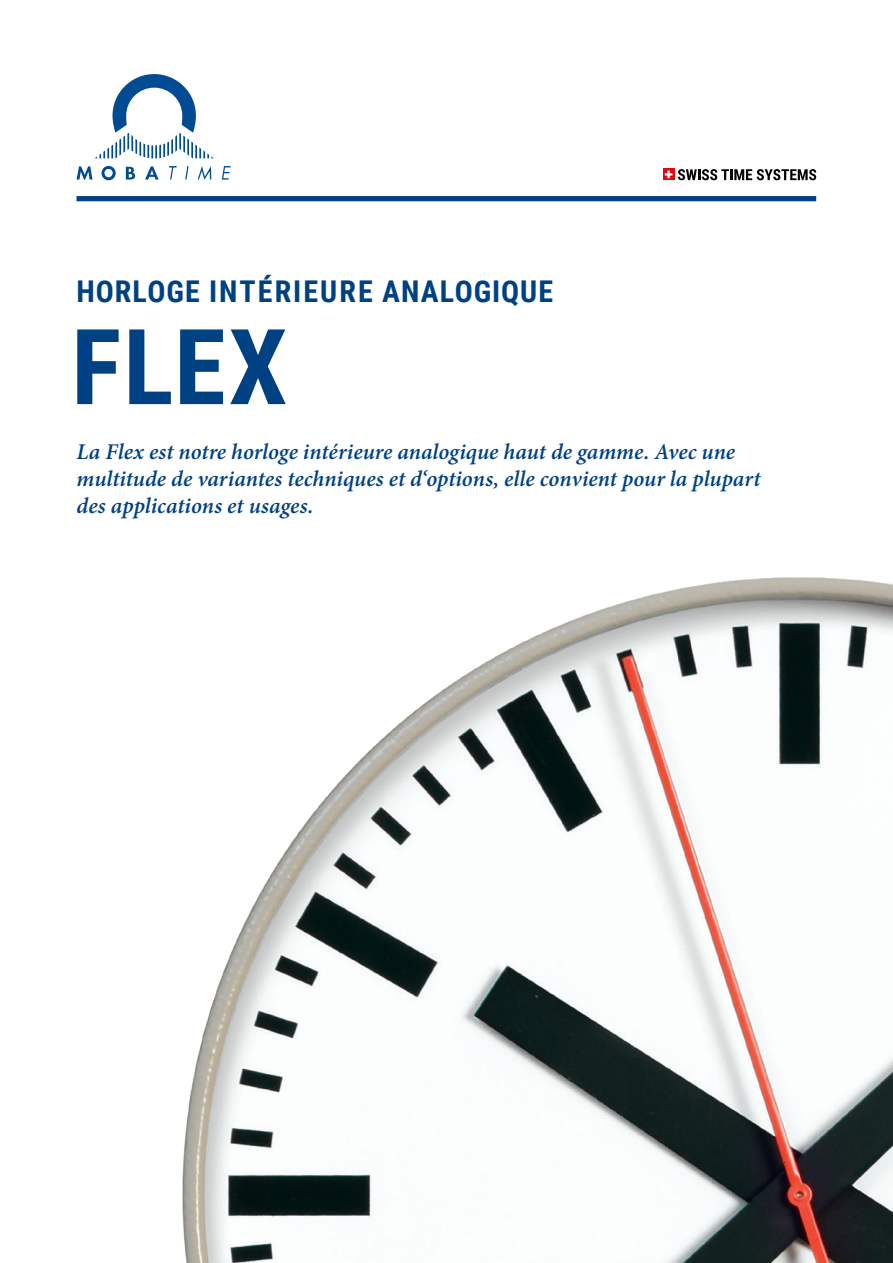
<style>
.page{position:relative;width:893px;height:1263px;background:#fff}
.page>*{position:absolute;margin:0;border:0;box-sizing:border-box;transform-origin:0 0}
.t1{font:700 105px "Roboto Condensed";color:#004183}
.t2{font:700 30px "Roboto Condensed";letter-spacing:.035em;color:#004183}
.t3{font:italic 600 22.5px/27px "Minion Pro";color:#004183}
</style>
<div class="page">
<svg style="left:95px;top:74px;width:119px;height:84px"></svg>
<svg style="left:77px;top:166px;width:15px;height:14px"></svg>
<svg style="left:102px;top:166px;width:14px;height:14px"></svg>
<svg style="left:126px;top:167px;width:9px;height:13px"></svg>
<svg style="left:145px;top:166px;width:14px;height:14px"></svg>
<svg style="left:169px;top:166px;width:8px;height:14px"></svg>
<svg style="left:185px;top:166px;width:4px;height:14px"></svg>
<svg style="left:198px;top:166px;width:13px;height:14px"></svg>
<svg style="left:222px;top:166px;width:9px;height:14px"></svg>
<svg style="left:663px;top:169px;width:11px;height:11px"></svg>
<svg style="left:665px;top:171px;width:7px;height:7px"></svg>
<svg style="left:678px;top:169px;width:138px;height:11px"></svg>
<div style="left:77px;top:196px;width:739px;height:5px;background:#004183"></div>
<img style="left:183px;top:577px;width:710px;height:686px">
<p class="t2" style="left:77px;top:270px;width:478px">HORLOGE INTÉRIEURE ANALOGIQUE</p>
<p class="t1" style="left:71px;top:293px;width:218px">FLEX</p>
<p class="t3" style="left:77px;top:438px;width:685px">La Flex est notre horloge intérieure analogique haut de gamme. Avec une multitude de variantes techniques et d‘options, elle convient pour la plupart des applications et usages.</p>
</div>
